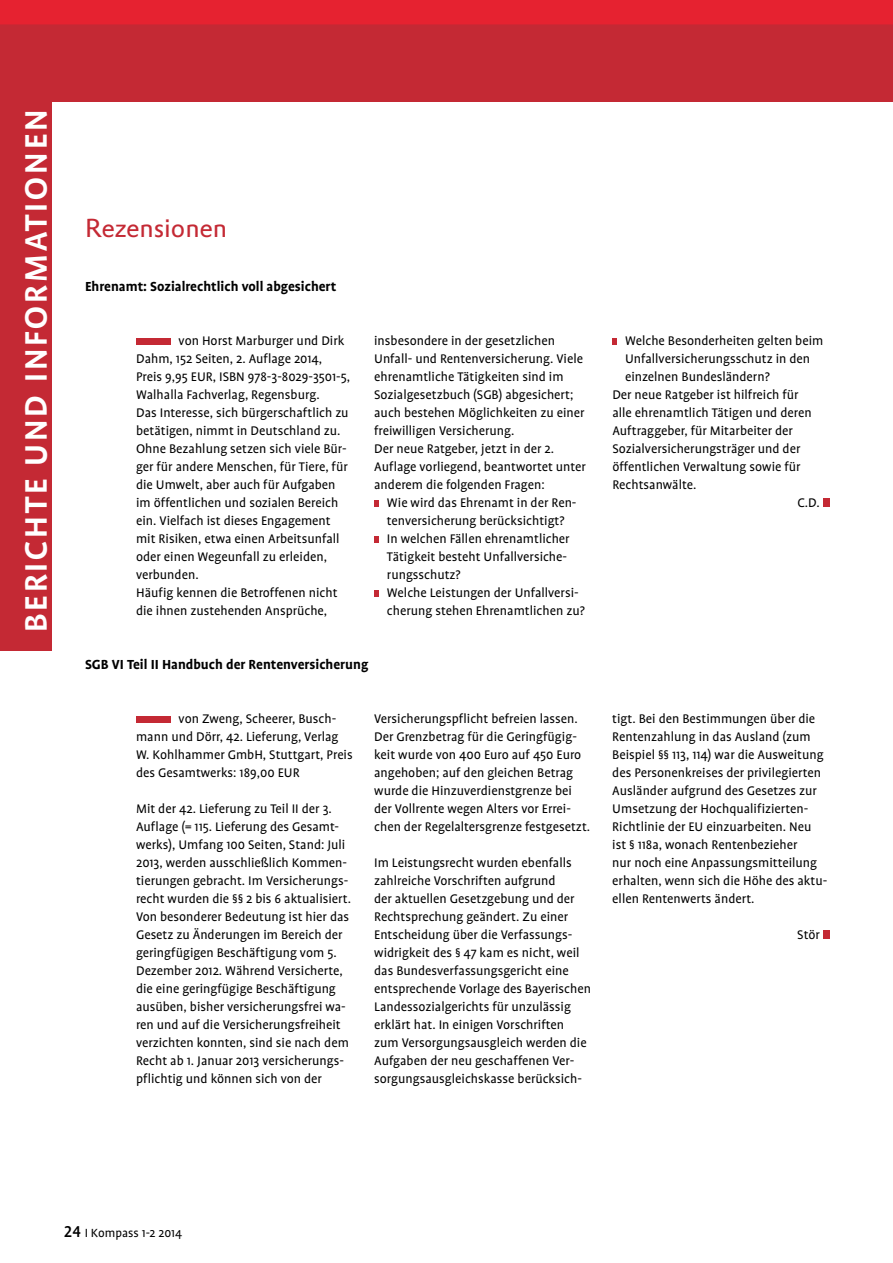
<style>
.page{position:relative;width:893px;height:1263px;background:#fff}
.page>*{position:absolute;margin:0;border:0;box-sizing:border-box;transform-origin:0 0}
.t1{font:500 42px "Profile SC";letter-spacing:.025em;color:#fff}
.t2{font:25.5px "DTL Prokyon T";letter-spacing:-.005em;color:#c42934}
.t3{font:700 15px "Profile";color:#000}
.t4{font:14.25px/18px "Profile";color:#000}
.t5{font:13.5px "Profile";color:#000}
.s1{font-family:"Profile NO";font-weight:500;font-size:18px}
</style>
<div class="page">
<div style="left:0;top:0;width:893px;height:102px;background:#c42934"></div>
<div style="left:0;top:0;width:893px;height:24px;background:#e62230"></div>
<svg style="left:374px;top:500px;width:4px;height:7px"></svg>
<svg style="left:374px;top:536px;width:4px;height:7px"></svg>
<svg style="left:374px;top:590px;width:4px;height:7px"></svg>
<svg style="left:612px;top:338px;width:5px;height:7px"></svg>
<div style="left:823px;top:498px;width:6px;height:9px;background:#c42934"></div>
<div style="left:0;top:89px;width:51px;height:562px;background:#c42934"></div>
<div style="left:136px;top:338px;width:34px;height:7px;background:#c42934"></div>
<div style="left:136px;top:716px;width:34px;height:7px;background:#c42934"></div>
<div style="left:823px;top:930px;width:6px;height:9px;background:#c42934"></div>
<h1 class="t1" style="left:12px;top:633px;width:525px;rotate:-90deg">berichte und informationen</h1>
<h2 class="t2" style="left:85px;top:211px;width:144px">Rezensionen</h2>
<p class="t3" style="left:85px;top:278px;width:253px">Ehrenamt: Sozialrechtlich voll abgesichert</p>
<p class="t4" style="left:136px;top:332px;width:216px;text-indent:43px">von Horst Marburger und Dirk Dahm, 152 Seiten, 2. Auflage 2014, Preis 9,95 EUR, ISBN 978-3-8029-3501-5, Walhalla Fachverlag, Regensburg.<br>Das Interesse, sich bürgerschaftlich zu betätigen, nimmt in Deutschland zu.<br>Ohne Bezahlung setzen sich viele Bür&shy;ger für andere Menschen, für Tiere, für die Umwelt, aber auch für Aufgaben im öffentlichen und sozialen Bereich ein. Vielfach ist dieses Engagement mit Risiken, etwa einen Arbeitsunfall oder einen Wegeunfall zu erleiden, verbunden.<br>Häufig kennen die Betroffenen nicht die ihnen zustehenden Ansprüche,</p>
<p class="t4" style="left:374px;top:332px;width:213px">insbesondere in der gesetzlichen Unfall- und Rentenversicherung. Viele ehrenamtliche Tätigkeiten sind im Sozialgesetzbuch (SGB) abgesichert; auch bestehen Möglichkeiten zu einer freiwilligen Versicherung.<br>Der neue Ratgeber, jetzt in der 2.<br>Auflage vorliegend, beantwortet unter anderem die folgenden Fragen:</p>
<p class="t4" style="left:387px;top:494px;width:199px">Wie wird das Ehrenamt in der Ren&shy;tenversicherung berücksichtigt?<br>In welchen Fällen ehrenamtlicher<br>Tätigkeit besteht Unfallversiche&shy;rungsschutz?<br>Welche Leistungen der Unfallversi&shy;cherung stehen Ehrenamtlichen zu?</p>
<p class="t3" style="left:85px;top:656px;width:285px">SGB VI Teil II Handbuch der Rentenversicherung</p>
<p class="t4" style="left:136px;top:710px;width:218px;text-indent:43px">von Zweng, Scheerer, Busch&shy;mann und Dörr, 42. Lieferung, Verlag<br>W. Kohlhammer GmbH, Stuttgart, Preis des Gesamtwerks: 189,00 EUR</p>
<p class="t4" style="left:136px;top:800px;width:216px">Mit der 42. Lieferung zu Teil II der 3.<br>Auflage (= 115. Lieferung des Gesamt&shy;werks), Umfang 100 Seiten, Stand: Juli 2013, werden ausschließlich Kommen&shy;tierungen gebracht. Im Versicherungs&shy;recht wurden die §§ 2 bis 6 aktualisiert.<br>Von besonderer Bedeutung ist hier das Gesetz zu Änderungen im Bereich der geringfügigen Beschäftigung vom 5.<br>Dezember 2012. Während Versicherte, die eine geringfügige Beschäftigung ausüben, bisher versicherungsfrei wa&shy;ren und auf die Versicherungsfreiheit verzichten konnten, sind sie nach dem Recht ab 1. Januar 2013 versicherungs&shy;pflichtig und können sich von der</p>
<p class="t4" style="left:374px;top:710px;width:217px">Versicherungspflicht befreien lassen.<br>Der Grenzbetrag für die Geringfügig&shy;keit wurde von 400 Euro auf 450 Euro angehoben; auf den gleichen Betrag wurde die Hinzuverdienstgrenze bei der Vollrente wegen Alters vor Errei&shy;chen der Regelaltersgrenze festgesetzt.</p>
<p class="t4" style="left:374px;top:854px;width:218px">Im Leistungsrecht wurden ebenfalls zahlreiche Vorschriften aufgrund<br>der aktuellen Gesetzgebung und der Rechtsprechung geändert. Zu einer Entscheidung über die Verfassungs&shy;widrigkeit des § 47 kam es nicht, weil das Bundesverfassungsgericht eine entsprechende Vorlage des Bayerischen Landessozialgerichts für unzulässig erklärt hat. In einigen Vorschriften zum Versorgungsausgleich werden die Aufgaben der neu geschaffenen Ver&shy;sorgungsausgleichskasse berücksich-</p>
<p class="t4" style="left:625px;top:332px;width:200px">Welche Besonderheiten gelten beim</p>
<p class="t4" style="left:625px;top:350px;width:187px">Unfallversicherungsschutz in den</p>
<p class="t4" style="left:625px;top:368px;width:146px">einzelnen Bundesländern?</p>
<p class="t4" style="left:612px;top:386px;width:188px">Der neue Ratgeber ist hilfreich für</p>
<p class="t4" style="left:612px;top:404px;width:201px">alle ehrenamtlich Tätigen und deren</p>
<p class="t4" style="left:612px;top:422px;width:182px">Auftraggeber, für Mitarbeiter der</p>
<p class="t4" style="left:612px;top:440px;width:190px">Sozialversicherungsträger und der</p>
<p class="t4" style="left:612px;top:458px;width:190px">öffentlichen Verwaltung sowie für</p>
<p class="t4" style="left:612px;top:476px;width:85px">Rechtsanwälte.</p>
<p class="t4" style="left:797px;top:494px;width:24px">C.D.</p>
<p class="t4" style="left:612px;top:709px;width:217px">tigt. Bei den Bestimmungen über die Rentenzahlung in das Ausland (zum Beispiel §§ 113, 114) war die Ausweitung des Personenkreises der privilegierten Ausländer aufgrund des Gesetzes zur Umsetzung der Hochqualifizierten-Richtlinie der EU einzuarbeiten. Neu ist § 118a, wonach Rentenbezieher<br>nur noch eine Anpassungsmitteilung erhalten, wenn sich die Höhe des aktu&shy;ellen Rentenwerts ändert.</p>
<p class="t4" style="left:797px;top:925px;width:24px">Stör</p>
<p class="t5" style="left:64px;top:1225px;width:120px"><span class="s1">24</span> I Kompass 1-2 2014</p>
</div>
